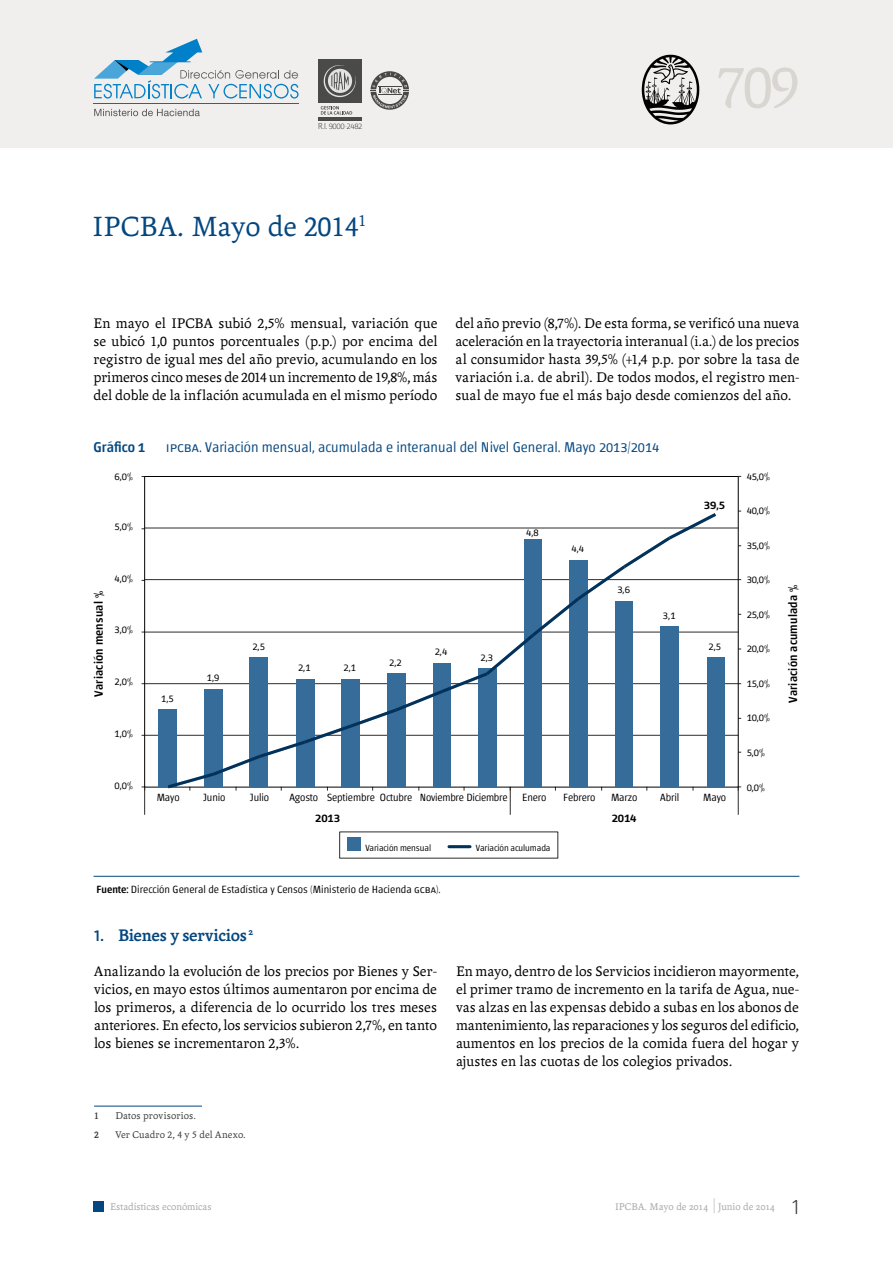
<style>
.page{position:relative;width:893px;height:1263px;background:#fff}
.page>*{position:absolute;margin:0;border:0;box-sizing:border-box;transform-origin:0 0}
.t1{font:64.05px "Andralis NDSC";color:#d9d5d0}
.t2{font:30px "Andralis ND Os F";color:#044780}
.t3{font:700 18px "Andralis ND Os F";letter-spacing:-.015em;color:#044780}
.t4{font:15px/18px "Andralis ND Os F";letter-spacing:.005em;color:#000;text-align:justify}
.t5{font:300 14.25px "Chaco";color:#044780}
.t6{font:500 14.25px "Chaco";color:#044780}
.t7{font:500 12px "Chaco";letter-spacing:.02em;color:#000}
.t8{font:300 10.5px "Chaco";letter-spacing:-.01em;color:#000}
.t9{font:10.5px "Andralis ND Os F";color:#a8a8a7}
.t10{font:10.5px "Andralis ND Os F";letter-spacing:.015em;color:#3c3c3b}
.t11{font:700 10.5px "Andralis NDSC";color:#3c3c3b}
.t12{font:300 9px "Chaco";letter-spacing:-.01em;color:#000}
.t13{font:100 8.7px "Chaco";letter-spacing:-.05em;color:#3c3c3b}
.s1{font-family:"Andralis NDSC"}
.s2{font-weight:500}
.s3{font-family:"Gotham";font-weight:500;font-size:15px}
.s4{font-size:21px}
.s5{font-family:"Zurich BT";font-weight:300;font-size:19.5px;color:#3c3c3b}
</style>
<div class="page">
<div style="left:94px;top:1201px;width:10px;height:10px;background:#044780"></div>
<hr style="left:94px;top:876px;width:705px;height:1px;background:#044780">
<hr style="left:449px;top:845px;width:21px;height:3px;background:#b3b2b2">
<div style="left:347px;top:837px;width:14px;height:14px;background:#366c9a"></div>
<hr style="left:145px;top:528px;width:593px;height:1px;background:#2d2d2c">
<hr style="left:145px;top:579px;width:593px;height:1px;background:#2d2d2c">
<hr style="left:145px;top:632px;width:593px;height:1px;background:#2d2d2c">
<hr style="left:145px;top:683px;width:593px;height:1px;background:#2d2d2c">
<hr style="left:145px;top:735px;width:593px;height:1px;background:#2d2d2c">
<svg style="left:738px;top:786px;width:3px;height:29px"></svg>
<svg style="left:142px;top:786px;width:3px;height:29px"></svg>
<div style="left:707px;top:658px;width:17px;height:129px;background:#366c9a"></div>
<div style="left:158px;top:709px;width:19px;height:78px;background:#366c9a"></div>
<svg style="left:164px;top:513px;width:555px;height:302px"></svg>
<hr style="left:94px;top:1106px;width:108px;height:1px;background:#044780">
<div style="left:0;top:0;width:893px;height:148px;background:#f1efed"></div>
<svg style="left:642px;top:55px;width:57px;height:69px"></svg>
<svg style="left:370px;top:71px;width:39px;height:39px"></svg>
<hr style="left:94px;top:104px;width:205px;height:1px;background:#575756">
<svg style="left:94px;top:109px;width:106px;height:7px"></svg>
<svg style="left:94px;top:39px;width:205px;height:60px"></svg>
<div style="left:318px;top:59px;width:44px;height:44px;background:#4a4a49"></div>
<hr style="left:318px;top:117px;width:44px;height:3px;background:#4a4a49">
<svg style="left:323px;top:65px;width:33px;height:33px"></svg>
<svg style="left:321px;top:106px;width:31px;height:9px"></svg>
<p class="t13" style="left:318px;top:122px;width:46px">R.I. 9000-2482</p>
<h2 class="t2" style="left:93px;top:211px;width:275px">IPCBA. Mayo de <span class="s1">2014</span><sup>1</sup></h2>
<h1 class="t1" style="left:716px;top:52px;width:85px">709</h1>
<p class="t4" style="left:94px;top:314px;width:345px">En mayo el IPCBA subió <span class="s1">2</span>,<span class="s1">5</span>% mensual, variación que se ubicó <span class="s1">1</span>,<span class="s1">0</span> puntos porcentuales (p.p.) por encima del registro de igual mes del año previo, acumulando en los primeros cinco meses de <span class="s1">2014</span> un incremento de <span class="s1">19</span>,<span class="s1">8</span>%, más del doble de la inflación acumulada en el mismo período</p>
<p class="t4" style="left:455px;top:314px;width:345px">del año previo (<span class="s1">8</span>,<span class="s1">7</span>%). De esta forma, se verificó una nueva aceleración en la trayectoria interanual (i.a.) de los precios al consumidor hasta <span class="s1">39</span>,<span class="s1">5</span>% (+<span class="s1">1</span>,<span class="s1">4</span> p.p. por sobre la tasa de variación i.a. de abril). De todos modos, el registro men&shy;sual de mayo fue el más bajo desde comienzos del año.</p>
<p class="t6" style="left:94px;top:441px;width:53px">Gráfico 1</p>
<p class="t5" style="left:166px;top:441px;width:495px">ipcba. Variación mensual, acumulada e interanual del Nivel General. Mayo 2013/2014</p>
<p class="t8" style="left:115px;top:471px;width:20px">6,0%</p>
<p class="t8" style="left:115px;top:521px;width:20px">5,0%</p>
<p class="t8" style="left:526px;top:527px;width:14px">4,8</p>
<p class="t8" style="left:572px;top:544px;width:14px">4,4</p>
<p class="t7" style="left:704px;top:500px;width:23px">39,5</p>
<p class="t8" style="left:747px;top:471px;width:25px">45,0%</p>
<p class="t8" style="left:747px;top:506px;width:25px">40,0%</p>
<p class="t8" style="left:747px;top:540px;width:25px">35,0%</p>
<p class="t8" style="left:115px;top:573px;width:20px">4,0%</p>
<p class="t8" style="left:747px;top:575px;width:25px">30,0%</p>
<p class="t7" style="left:93px;top:697px;width:107px;rotate:-90deg">Variación mensual %</p>
<p class="t7" style="left:787px;top:703px;width:120px;rotate:-90deg">Variación acumulada %</p>
<p class="t8" style="left:617px;top:585px;width:14px">3,6</p>
<p class="t8" style="left:747px;top:609px;width:25px">25,0%</p>
<p class="t8" style="left:663px;top:611px;width:14px">3,1</p>
<p class="t8" style="left:115px;top:625px;width:20px">3,0%</p>
<p class="t8" style="left:252px;top:642px;width:14px">2,5</p>
<p class="t8" style="left:709px;top:642px;width:14px">2,5</p>
<p class="t8" style="left:747px;top:644px;width:25px">20,0%</p>
<p class="t8" style="left:435px;top:647px;width:14px">2,4</p>
<p class="t8" style="left:480px;top:652px;width:14px">2,3</p>
<p class="t8" style="left:389px;top:657px;width:14px">2,2</p>
<p class="t8" style="left:298px;top:662px;width:14px">2,1</p>
<p class="t8" style="left:344px;top:662px;width:14px">2,1</p>
<p class="t8" style="left:207px;top:673px;width:14px">1,9</p>
<p class="t8" style="left:115px;top:677px;width:20px">2,0%</p>
<p class="t8" style="left:747px;top:678px;width:25px">15,0%</p>
<p class="t8" style="left:161px;top:693px;width:14px">1,5</p>
<p class="t8" style="left:115px;top:728px;width:20px">1,0%</p>
<p class="t8" style="left:115px;top:780px;width:20px">0,0%</p>
<p class="t8" style="left:157px;top:792px;width:24px">Mayo</p>
<p class="t8" style="left:203px;top:792px;width:24px">Junio</p>
<p class="t8" style="left:250px;top:792px;width:21px">Julio</p>
<p class="t8" style="left:289px;top:792px;width:220px">Agosto Septiembre Octubre Noviembre Diciembre</p>
<p class="t8" style="left:563px;top:792px;width:34px">Febrero</p>
<p class="t8" style="left:611px;top:792px;width:28px">Marzo</p>
<p class="t8" style="left:660px;top:792px;width:21px">Abril</p>
<p class="t8" style="left:703px;top:792px;width:24px">Mayo</p>
<p class="t8" style="left:522px;top:792px;width:26px">Enero</p>
<p class="t7" style="left:315px;top:812px;width:26px">2013</p>
<p class="t7" style="left:612px;top:812px;width:26px">2014</p>
<p class="t12" style="left:365px;top:844px;width:67px">Variación mensual</p>
<p class="t12" style="left:476px;top:843px;width:76px">Variación aculumada</p>
<p class="t8" style="left:747px;top:713px;width:25px">10,0%</p>
<p class="t8" style="left:747px;top:747px;width:20px">5,0%</p>
<p class="t8" style="left:747px;top:782px;width:20px">0,0%</p>
<p class="t8" style="left:97px;top:884px;width:346px"><span class="s2">Fuente:</span> Dirección General de Estadística y Censos (Ministerio de Hacienda gcba).</p>
<p class="t3" style="left:94px;top:926px;width:160px"><span class="s3">1.</span> Bienes y servicios <sup>2</sup></p>
<p class="t4" style="left:94px;top:962px;width:344px">Analizando la evolución de los precios por Bienes y Ser&shy;vicios, en mayo estos últimos aumentaron por encima de los primeros, a diferencia de lo ocurrido los tres meses anteriores. En efecto, los servicios subieron <span class="s1">2</span>,<span class="s1">7</span>%, en tanto los bienes se incrementaron <span class="s1">2</span>,<span class="s1">3</span>%.</p>
<p class="t4" style="left:456px;top:962px;width:344px">En mayo, dentro de los Servicios incidieron mayormente, el primer tramo de incremento en la tarifa de Agua, nue&shy;vas alzas en las expensas debido a subas en los abonos de mantenimiento, las reparaciones y los seguros del edificio, aumentos en los precios de la comida fuera del hogar y ajustes en las cuotas de los colegios privados.</p>
<p class="t11" style="left:94px;top:1110px;width:6px">1</p>
<p class="t10" style="left:115px;top:1110px;width:82px">Datos provisorios.</p>
<p class="t11" style="left:94px;top:1129px;width:6px">2</p>
<p class="t10" style="left:115px;top:1129px;width:132px">Ver Cuadro <span class="s1">2</span>, <span class="s1">4</span> y <span class="s1">5</span> del Anexo.</p>
<p class="t9" style="left:110px;top:1201px;width:103px">Estadísticas económicas</p>
<p class="t9" style="left:615px;top:1201px;width:188px">IPCBA. Mayo de 2014 <span class="s4">|</span> Junio de 2014 <span class="s5">1</span></p>
</div>
